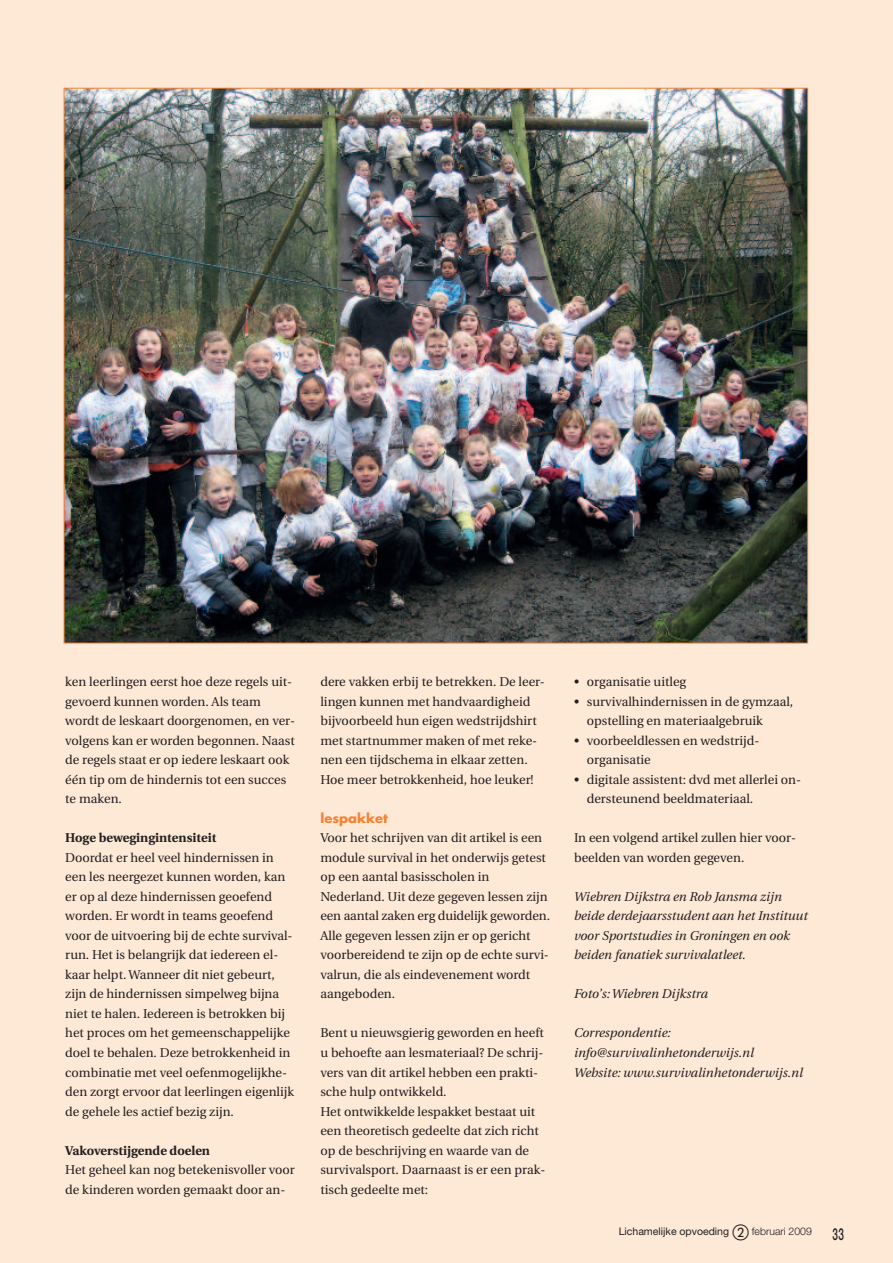
<style>
.page{position:relative;width:893px;height:1263px;background:#fee9d7}
.page>*{position:absolute;margin:0;border:0;box-sizing:border-box;transform-origin:0 0}
.t1{font:500 16.5px "Helvetica Neue";color:#231f20;scale:.6 1}
.t2{font:12.75px/19.5px "Utopia";color:#231f20}
.t3{font:italic 12.75px/19.5px "Utopia";color:#231f20}
.t4{font:700 12.75px "Utopia";color:#231f20}
.t5{font:700 12.75px "Futura";color:#f48231}
.t6{font:10.5px "Helvetica Neue";color:#231f20}
.t7{font:300 10.5px "Helvetica Neue";color:#231f20}
</style>
<div class="page">
<img style="left:66px;top:90px;width:740px;height:551px">
<p class="t2" style="left:65px;top:673px;width:231px">ken leerlingen eerst hoe deze regels uit&shy;gevoerd kunnen worden. Als team wordt de leskaart doorgenomen, en ver&shy;volgens kan er worden begonnen. Naast de regels staat er op iedere leskaart ook één tip om de hindernis tot een succes te maken.</p>
<p class="t4" style="left:65px;top:833px;width:153px">Hoge bewegingintensiteit</p>
<p class="t2" style="left:65px;top:849px;width:230px">Doordat er heel veel hindernissen in een les neergezet kunnen worden, kan er op al deze hindernissen geoefend worden. Er wordt in teams geoefend voor de uitvoering bij de echte survival&shy;run. Het is belangrijk dat iedereen el&shy;kaar helpt. Wanneer dit niet gebeurt, zijn de hindernissen simpelweg bijna niet te halen. Iedereen is betrokken bij het proces om het gemeenschappelijke doel te behalen. Deze betrokkenheid in combinatie met veel oefenmogelijkhe&shy;den zorgt ervoor dat leerlingen eigenlijk de gehele les actief bezig zijn.</p>
<p class="t4" style="left:65px;top:1145px;width:146px">Vakoverstijgende doelen</p>
<p class="t2" style="left:65px;top:1161px;width:231px">Het geheel kan nog betekenisvoller voor de kinderen worden gemaakt door an-</p>
<p class="t2" style="left:320px;top:673px;width:226px">dere vakken erbij te betrekken. De leer&shy;lingen kunnen met handvaardigheid bijvoorbeeld hun eigen wedstrijdshirt met startnummer maken of met reke&shy;nen een tijdschema in elkaar zetten.<br>Hoe meer betrokkenheid, hoe leuker!</p>
<p class="t5" style="left:320px;top:812px;width:69px">lespakket</p>
<p class="t2" style="left:320px;top:829px;width:231px">Voor het schrijven van dit artikel is een module survival in het onderwijs getest op een aantal basisscholen in Nederland. Uit deze gegeven lessen zijn een aantal zaken erg duidelijk geworden.<br>Alle gegeven lessen zijn er op gericht voorbereidend te zijn op de echte survi&shy;valrun, die als eindevenement wordt aangeboden.</p>
<p class="t2" style="left:320px;top:1024px;width:227px">Bent u nieuwsgierig geworden en heeft u behoefte aan lesmateriaal? De schrij&shy;vers van dit artikel hebben een prakti&shy;sche hulp ontwikkeld.<br>Het ontwikkelde lespakket bestaat uit een theoretisch gedeelte dat zich richt op de beschrijving en waarde van de survivalsport. Daarnaast is er een prak&shy;tisch gedeelte met:</p>
<p class="t2" style="left:574px;top:673px;width:114px">• organisatie uitleg</p>
<p class="t2" style="left:587px;top:693px;width:208px;text-indent:-13px">• survivalhindernissen in de gymzaal, opstelling en materiaalgebruik</p>
<p class="t2" style="left:587px;top:732px;width:174px;text-indent:-13px">• voorbeeldlessen en wedstrijd&shy;organisatie</p>
<p class="t2" style="left:587px;top:771px;width:216px;text-indent:-13px">• digitale assistent: dvd met allerlei on&shy;dersteunend beeldmateriaal.</p>
<p class="t2" style="left:574px;top:829px;width:223px">In een volgend artikel zullen hier voor&shy;beelden van worden gegeven.</p>
<p class="t3" style="left:574px;top:888px;width:235px">Wiebren Dijkstra en Rob Jansma zijn beide derdejaarsstudent aan het Instituut voor Sportstudies in Groningen en ook beiden fanatiek survivalatleet.</p>
<p class="t3" style="left:574px;top:985px;width:135px">Foto’s:Wiebren Dijkstra</p>
<p class="t3" style="left:574px;top:1024px;width:230px">Correspondentie: info@survivalinhetonderwijs.nl<br>Website: www.survivalinhetonderwijs.nl</p>
<p class="t6" style="left:619px;top:1227px;width:112px">Lichamelijke opvoeding</p>
<p class="t7" style="left:752px;top:1227px;width:62px">februari 2009</p>
<p class="t1" style="left:832px;top:1228px;width:21px">33</p>
</div>
